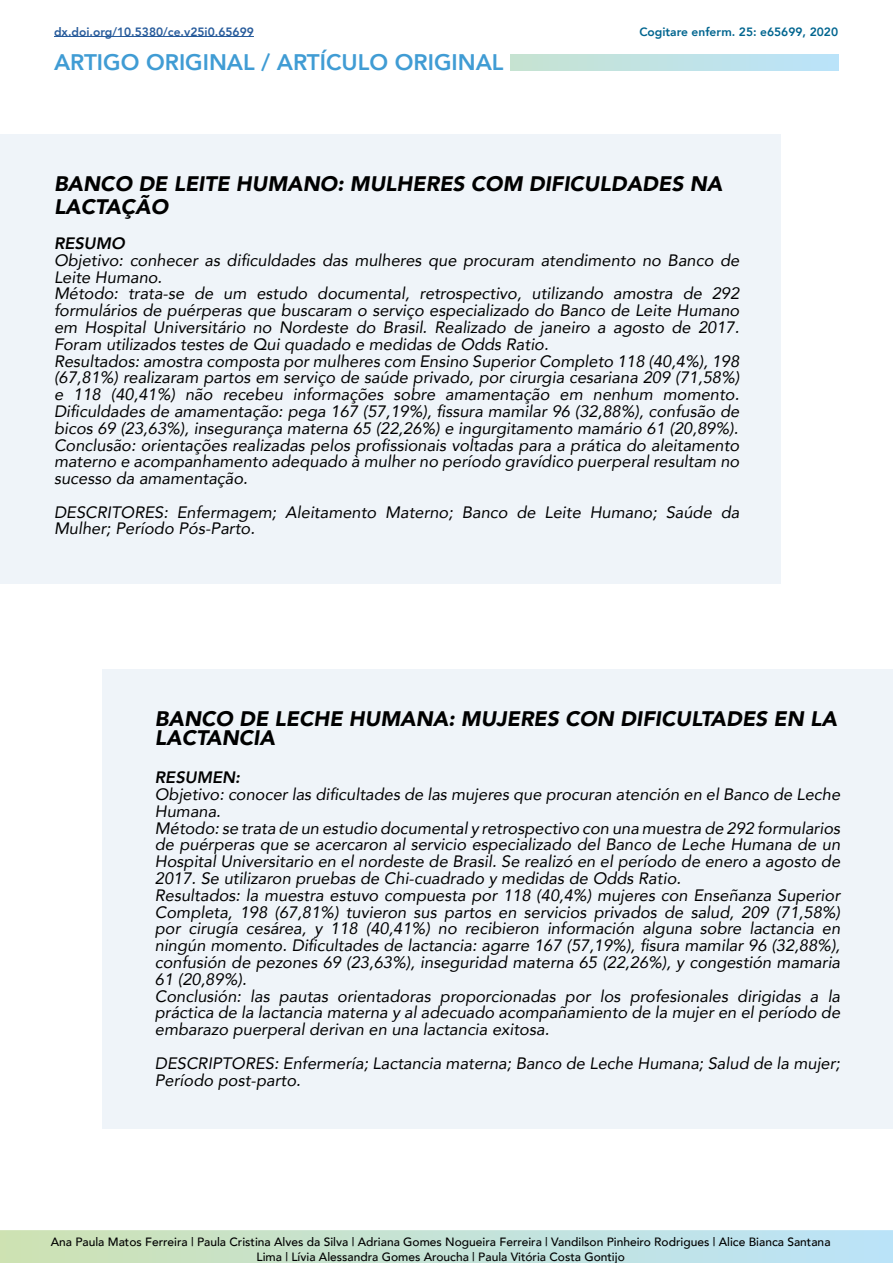
<style>
.page{position:relative;width:893px;height:1263px;background:#fff}
.page>*{position:absolute;margin:0;border:0;box-sizing:border-box;transform-origin:0 0}
.t1{font:800 22.5px "Avenir";color:#409cd4}
.t2{font:italic 900 21px/22.2px "Avenir";color:#000}
.t3{font:italic 16.5px/16.8px "Avenir";color:#000}
.t4{font:italic 800 16.5px "Avenir";color:#000}
.t5{font:500 12px/14.4px "Avenir";color:#000;text-align:center}
.t6{font:800 12px "Avenir";color:#275b9b}
.t7{font:800 12px "Avenir";color:#00658f}
</style>
<div class="page">
<div style="left:0;top:134px;width:781px;height:449px;background:#eff4f9"></div>
<svg style="left:0;top:1230px;width:893px;height:33px;background:#c4e2d6"></svg>
<div style="left:510px;top:54px;width:329px;height:17px;background:linear-gradient(to right,#c6e3d1,#bae3fa)"></div>
<div style="left:102px;top:669px;width:791px;height:460px;background:#eff4f9"></div>
<hr style="left:54px;top:36px;width:200px;height:1px;background:#275b9b">
<p class="t6" style="left:54px;top:22px;width:201px">dx.doi.org/10.5380/ce.v25i0.65699</p>
<p class="t7" style="left:639px;top:22px;width:200px">Cogitare enferm. 25: e65699, 2020</p>
<h1 class="t1" style="left:54px;top:45px;width:451px">ARTIGO ORIGINAL / ARTÍCULO ORIGINAL</h1>
<p class="t2" style="left:54px;top:173px;width:670px">BANCO DE LEITE HUMANO: MULHERES COM DIFICULDADES NA<br>LACTAÇÃO</p>
<p class="t4" style="left:54px;top:233px;width:72px">RESUMO</p>
<p class="t3" style="left:54px;top:251px;width:687px">Objetivo: conhecer as dificuldades das mulheres que procuram atendimento no Banco de Leite Humano.<br>Método: trata-se de um estudo documental, retrospectivo, utilizando amostra de 292 formulários de puérperas que buscaram o serviço especializado do Banco de Leite Humano em Hospital Universitário no Nordeste do Brasil. Realizado de janeiro a agosto de 2017.<br>Foram utilizados testes de Qui quadado e medidas de Odds Ratio.<br>Resultados: amostra composta por mulheres com Ensino Superior Completo 118 (40,4%), 198 (67,81%) realizaram partos em serviço de saúde privado, por cirurgia cesariana 209 (71,58%) e 118 (40,41%) não recebeu informações sobre amamentação em nenhum momento.<br>Dificuldades de amamentação: pega 167 (57,19%), fissura mamilar 96 (32,88%), confusão de bicos 69 (23,63%), insegurança materna 65 (22,26%) e ingurgitamento mamário 61 (20,89%).<br>Conclusão: orientações realizadas pelos profissionais voltadas para a prática do aleitamento materno e acompanhamento adequado à mulher no período gravídico puerperal resultam no sucesso da amamentação.</p>
<p class="t3" style="left:54px;top:503px;width:687px">DESCRITORES: Enfermagem; Aleitamento Materno; Banco de Leite Humano; Saúde da<br>Mulher; Período Pós-Parto.</p>
<p class="t2" style="left:155px;top:708px;width:684px;line-height:19.2px">BANCO DE LECHE HUMANA: MUJERES CON DIFICULTADES EN LA<br>LACTANCIA</p>
<p class="t4" style="left:155px;top:768px;width:87px">RESUMEN:</p>
<p class="t3" style="left:155px;top:786px;width:687px">Objetivo: conocer las dificultades de las mujeres que procuran atención en el Banco de Leche Humana.<br>Método: se trata de un estudio documental y retrospectivo con una muestra de 292 formularios de puérperas que se acercaron al servicio especializado del Banco de Leche Humana de un Hospital Universitario en el nordeste de Brasil. Se realizó en el período de enero a agosto de 2017. Se utilizaron pruebas de Chi-cuadrado y medidas de Odds Ratio.<br>Resultados: la muestra estuvo compuesta por 118 (40,4%) mujeres con Enseñanza Superior Completa, 198 (67,81%) tuvieron sus partos en servicios privados de salud, 209 (71,58%) por cirugía cesárea, y 118 (40,41%) no recibieron información alguna sobre lactancia en ningún momento. Dificultades de lactancia: agarre 167 (57,19%), fisura mamilar 96 (32,88%), confusión de pezones 69 (23,63%), inseguridad materna 65 (22,26%), y congestión mamaria 61 (20,89%).<br>Conclusión: las pautas orientadoras proporcionadas por los profesionales dirigidas a la práctica de la lactancia materna y al adecuado acompañamiento de la mujer en el período de embarazo puerperal derivan en una lactancia exitosa.</p>
<p class="t3" style="left:155px;top:1054px;width:687px">DESCRIPTORES: Enfermería; Lactancia materna; Banco de Leche Humana; Salud de la mujer;<br>Período post-parto.</p>
<p class="t5" style="left:51px;top:1234px;width:781px">Ana Paula Matos Ferreira | Paula Cristina Alves da Silva | Adriana Gomes Nogueira Ferreira | Vandilson Pinheiro Rodrigues | Alice Bianca Santana<br>Lima | Lívia Alessandra Gomes Aroucha | Paula Vitória Costa Gontijo</p>
</div>
